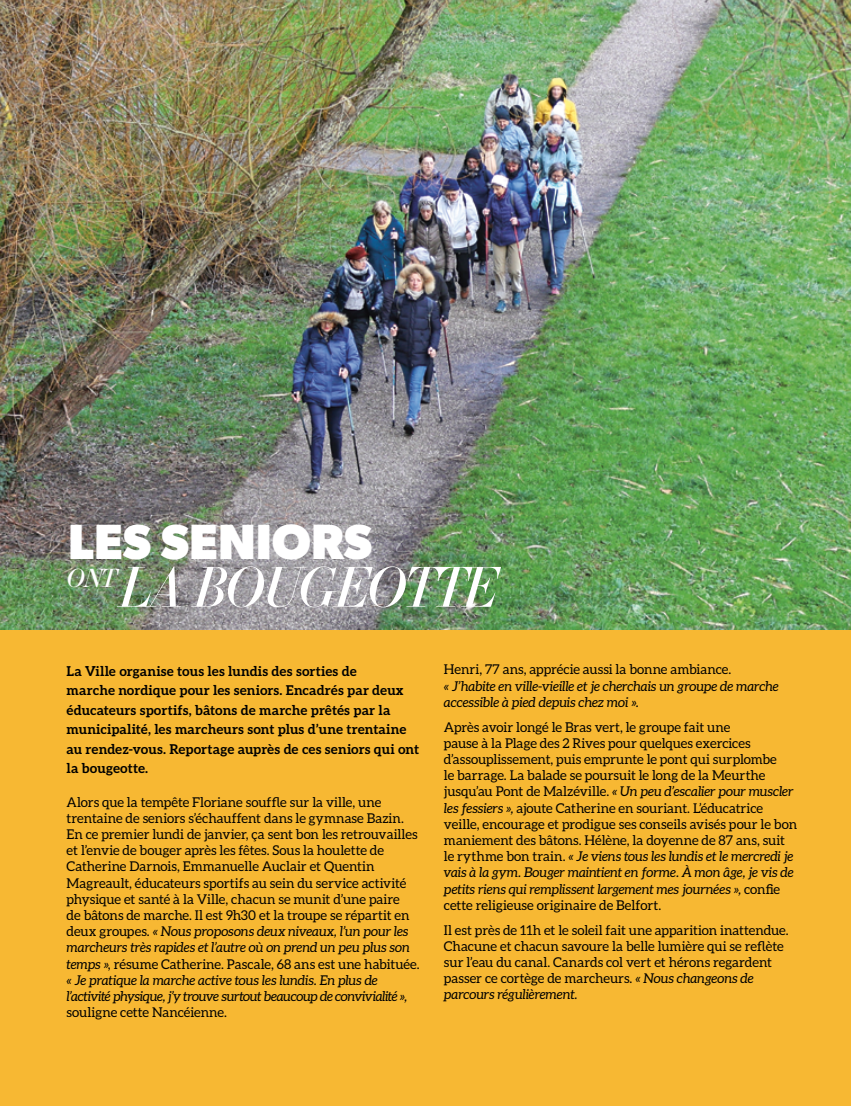
<style>
.page{position:relative;width:851px;height:1106px;background:#fff}
.page>*{position:absolute;margin:0;border:0;box-sizing:border-box;transform-origin:0 0}
.t1{font:italic 54.15px "Essonnes Headline";letter-spacing:-.05em;color:#fff}
.t2{font:700 49.65px "Gibson";color:#fff}
.t3{font:italic 24.75px "Essonnes Display";color:#fff}
.t4{font:13.5px/16.2px "Aleo";color:#000}
.t5{font:700 13.5px/19.5px "Aleo";letter-spacing:.005em;color:#000}
.t6{font:italic 13.5px/16.2px "Aleo";letter-spacing:-.01em;color:#000}
.s1{font-style:italic}
</style>
<div class="page">
<div style="left:0;top:0;width:850px;height:1106px;background:#f7b833"></div>
<img style="left:0;top:0;width:850px;height:629px">
<h2 class="t2" style="left:68px;top:512px;width:305px">LES SENIORS</h2>
<h1 class="t1" style="left:119px;top:547px;width:380px">LA BOUGEOTTE</h1>
<h3 class="t3" style="left:67px;top:560px;width:51px">ONT</h3>
<p class="t5" style="left:67px;top:660px;width:354px">La Ville organise tous les lundis des sorties de<br>marche nordique pour les seniors. Encadrés par deux éducateurs sportifs, bâtons de marche prêtés par la municipalité, les marcheurs sont plus d’une trentaine au rendez-vous. Reportage auprès de ces seniors qui ont la bougeotte.</p>
<p class="t4" style="left:67px;top:793px;width:354px">Alors que la tempête Floriane souffle sur la ville, une trentaine de seniors s’échauffent dans le gymnase Bazin.<br>En ce premier lundi de janvier, ça sent bon les retrouvailles et l’envie de bouger après les fêtes. Sous la houlette de Catherine Darnois, Emmanuelle Auclair et Quentin Magreault, éducateurs sportifs au sein du service activité physique et santé à la Ville, chacun se munit d’une paire<br>de bâtons de marche. Il est 9h30 et la troupe se répartit en deux groupes. <span class="s1">« Nous proposons deux niveaux, l’un pour les marcheurs très rapides et l’autre où on prend un peu plus son temps »</span>, résume Catherine. Pascale, 68 ans est une habituée. <span class="s1">« Je pratique la marche active tous les lundis. En plus de l’activité physique, j’y trouve surtout beaucoup de convivialité »,</span></p>
<p class="t4" style="left:67px;top:1004px;width:162px">souligne cette Nancéienne.</p>
<p class="t4" style="left:444px;top:661px;width:289px">Henri, 77 ans, apprécie aussi la bonne ambiance.</p>
<p class="t6" style="left:444px;top:677px;width:336px">« J’habite en ville-vieille et je cherchais un groupe de marche accessible à pied depuis chez moi ».</p>
<p class="t4" style="left:444px;top:718px;width:354px">Après avoir longé le Bras vert, le groupe fait une<br>pause à la Plage des 2 Rives pour quelques exercices d’assouplissement, puis emprunte le pont qui surplombe<br>le barrage. La balade se poursuit le long de la Meurthe jusqu’au Pont de Malzéville. <span class="s1">« Un peu d’escalier pour muscler les fessiers »,</span> ajoute Catherine en souriant. L’éducatrice veille, encourage et prodigue ses conseils avisés pour le bon maniement des bâtons. Hélène, la doyenne de 87 ans, suit le rythme bon train. <span class="s1">« Je viens tous les lundis et le mercredi je vais à la gym. Bouger maintient en forme. À mon âge, je vis de petits riens qui remplissent largement mes journées »,</span> confie cette religieuse originaire de Belfort.</p>
<p class="t4" style="left:444px;top:921px;width:346px">Il est près de 11h et le soleil fait une apparition inattendue.<br>Chacune et chacun savoure la belle lumière qui se reflète sur l’eau du canal. Canards col vert et hérons regardent passer ce cortège de marcheurs. <span class="s1">« Nous changeons de parcours régulièrement.</span></p>
</div>
